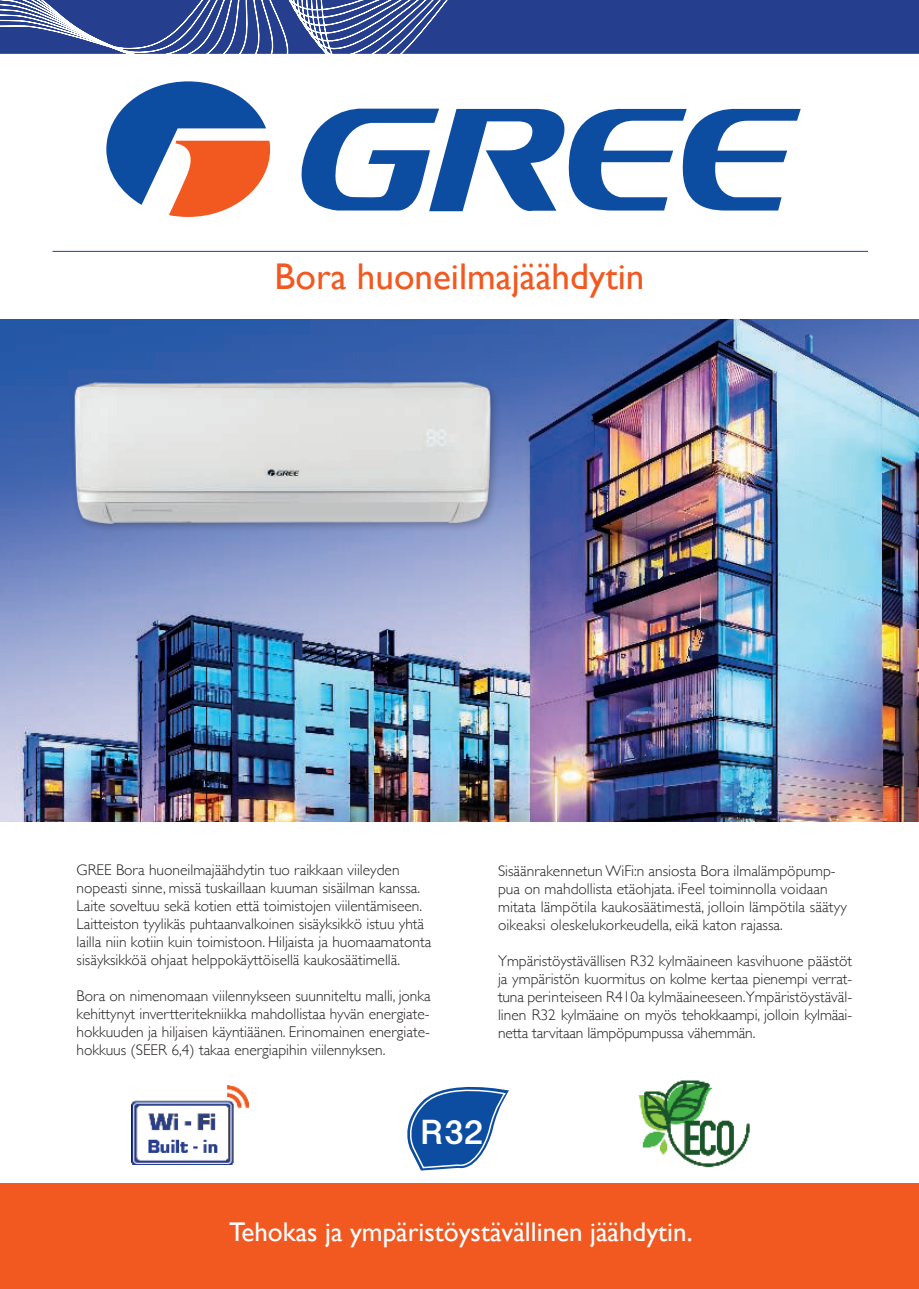
<style>
.page{position:relative;width:919px;height:1289px;background:#fff}
.page>*{position:absolute;margin:0;border:0;box-sizing:border-box;transform-origin:0 0}
.t1{font:37.2px "Gill Sans";color:#f15921}
.t2{font:700 33px "Telugu Sangam MN";color:#fff}
.t3{font:27px "Gill Sans";color:#fff}
.t4{font:300 15.45px/18px "Gill Sans";color:#231f20}
</style>
<div class="page">
<img style="left:0;top:319px;width:918px;height:502px">
<div style="left:0;top:1183px;width:918px;height:105px;background:#f15921"></div>
<div style="left:800px;top:0;width:118px;height:54px;background:#253f8e"></div>
<hr style="left:52px;top:251px;width:815px;height:1px;background:#253f8e">
<svg style="left:0;top:0;width:800px;height:217px"></svg>
<img style="left:132px;top:1085px;width:116px;height:79px">
<img style="left:638px;top:1080px;width:112px;height:88px">
<img style="left:67px;top:365px;width:437px;height:173px">
<svg style="left:407px;top:1086px;width:102px;height:84px"></svg>
<h1 class="t1" style="left:274px;top:261px;width:371px">Bora huoneilmajäähdytin</h1>
<p class="t4" style="left:77px;top:862px;width:356px">GREE Bora huoneilmajäähdytin tuo raikkaan viileyden nopeasti sinne, missä tuskaillaan kuuman sisäilman kanssa.<br>Laite soveltuu sekä kotien että toimistojen viilentämiseen.<br>Laitteiston tyylikäs puhtaanvalkoinen sisäyksikkö istuu yhtä lailla niin kotiin kuin toimistoon. Hiljaista ja huomaamatonta sisäyksikköä ohjaat helppokäyttöisellä kaukosäätimellä.</p>
<p class="t4" style="left:77px;top:988px;width:355px;text-align:justify">Bora on nimenomaan viilennykseen suunniteltu malli, jonka kehittynyt invertteritekniikka mahdollistaa hyvän energiate&shy;hokkuuden ja hiljaisen käyntiäänen. Erinomainen energiate&shy;hokkuus (SEER 6,4) takaa energiapihin viilennyksen.</p>
<p class="t4" style="left:498px;top:863px;width:350px">Sisäänrakennetun WiFi:n ansiosta Bora ilmalämpöpump&shy;pua on mahdollista etäohjata. iFeel toiminnolla voidaan mitata lämpötila kaukosäätimestä, jolloin lämpötila säätyy oikeaksi oleskelukorkeudella, eikä katon rajassa.</p>
<p class="t4" style="left:498px;top:953px;width:356px;text-align:justify">Ympäristöystävällisen R32 kylmäaineen kasvihuone päästöt ja ympäristön kuormitus on kolme kertaa pienempi verrat&shy;tuna perinteiseen R410a kylmäaineeseen.Ympäristöystäväl&shy;linen R32 kylmäaine on myös tehokkaampi, jolloin kylmäai&shy;netta tarvitaan lämpöpumpussa vähemmän.</p>
<h2 class="t2" style="left:420px;top:1113px;width:65px">R32</h2>
<h3 class="t3" style="left:229px;top:1220px;width:465px">Tehokas ja ympäristöystävällinen jäähdytin.</h3>
</div>
